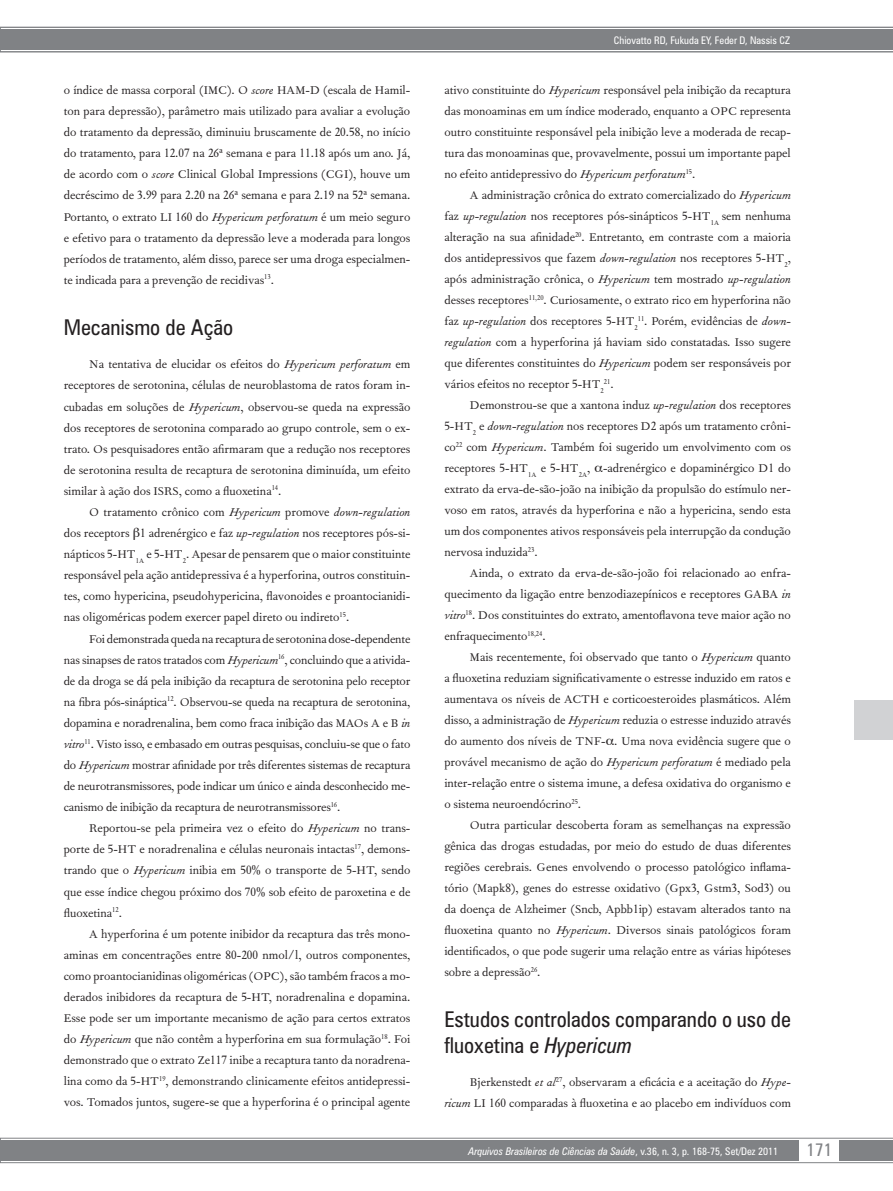
<style>
.page{position:relative;width:893px;height:1191px;background:#fff}
.page>*{position:absolute;margin:0;border:0;box-sizing:border-box;transform-origin:0 0}
.z06_1_sub2{font:condensed 21.75px/25.5px "Zurich BT";color:#231f20}
.t1{font:condensed 18px "Zurich BT";color:#808285}
.z05_1_texto_txt{font:13.5px/21.1px "Fournier MT Std";color:#231f20;text-align:justify}
.t2{font:italic condensed 10.5px "Zurich BT";color:#fff}
.t3{font:condensed 10.5px "Zurich BT";color:#fff}
.z05_1_texto_txt-2{font:7.8px "Fournier MT Std";color:#231f20}
.s1{font-style:italic}
.s2{font-size:13.5px}
.s3{font-style:normal}
</style>
<div class="page">
<svg style="left:0;top:1137px;width:893px;height:26px;background:#8f9194"></svg>
<div style="left:800px;top:1139px;width:39px;height:22px;background:#fff"></div>
<div style="left:855px;top:700px;width:38px;height:40px;background:#d1d2d4"></div>
<svg style="left:0;top:27px;width:893px;height:25px;background:#8a8c8f"></svg>
<p class="z05_1_texto_txt" style="left:64px;top:79px;width:348px">o índice de massa corporal (IMC). O <span class="s1">score</span> HAM-D (escala de Hamil&shy;ton para depressão), parâmetro mais utilizado para avaliar a evolução do tratamento da depressão, diminuiu bruscamente de 20.58, no início do tratamento, para 12.07 na 26ª semana e para 11.18 após um ano. Já, de acordo com o <span class="s1">score</span> Clinical Global Impressions (CGI), houve um decréscimo de 3.99 para 2.20 na 26ª semana e para 2.19 na 52ª semana.<br>Portanto, o extrato LI 160 do <span class="s1">Hypericum perforatum</span> é um meio seguro e efetivo para o tratamento da depressão leve a moderada para longos períodos de tratamento, além disso, parece ser uma droga especialmen&shy;te indicada para a prevenção de recidivas<sup>13</sup>.</p>
<p class="z06_1_sub2" style="left:64px;top:314px;width:171px">Mecanismo de Ação</p>
<p class="z05_1_texto_txt" style="left:64px;top:353px;width:348px;text-indent:26px">Na tentativa de elucidar os efeitos do <span class="s1">Hypericum perforatum</span> em receptores de serotonina, células de neuroblastoma de ratos foram in&shy;cubadas em soluções de <span class="s1">Hypericum</span>, observou-se queda na expressão dos receptores de serotonina comparado ao grupo controle, sem o ex&shy;trato. Os pesquisadores então afirmaram que a redução nos receptores de serotonina resulta de recaptura de serotonina diminuída, um efeito similar à ação dos ISRS, como a fluoxetina<sup>14</sup>.</p>
<p class="z05_1_texto_txt" style="left:64px;top:501px;width:348px;text-indent:26px">O tratamento crônico com <span class="s1">Hypericum</span> promove <span class="s1">down-regulation </span>dos receptors 1 adrenérgico e faz <span class="s1">up-regulation</span> nos receptores pós-si&shy;nápticos 5-HT<sub>1A</sub> e 5-HT<sub>2</sub>. Apesar de pensarem que o maior constituinte responsável pela ação antidepressiva é a hyperforina, outros constituin&shy;tes, como hypericina, pseudohypericina, flavonoides e proantocianidi&shy;nas oligoméricas podem exercer papel direto ou indireto<sup>15</sup>.</p>
<p class="z05_1_texto_txt" style="left:64px;top:627px;width:348px;text-indent:26px">Foi demonstrada queda na recaptura de serotonina dose-dependente nas sinapses de ratos tratados com <span class="s1">Hypericum</span><sup>16</sup>, concluindo que a ativida&shy;de da droga se dá pela inibição da recaptura de serotonina pelo receptor na fibra pós-sináptica<sup>12</sup>. Observou-se queda na recaptura de serotonina, dopamina e noradrenalina, bem como fraca inibição das MAOs A e B <span class="s1">in vitro</span><sup>11</sup>. Visto isso, e embasado em outras pesquisas, concluiu-se que o fato do <span class="s1">Hypericum</span> mostrar afinidade por três diferentes sistemas de recaptura de neurotransmissores, pode indicar um único e ainda desconhecido me&shy;canismo de inibição da recaptura de neurotransmissores<sup>16</sup>.</p>
<p class="z05_1_texto_txt" style="left:64px;top:817px;width:348px;text-indent:26px">Reportou-se pela primeira vez o efeito do <span class="s1">Hypericum</span> no trans&shy;porte de 5-HT e noradrenalina e células neuronais intactas<sup>17</sup>, demons&shy;trando que o <span class="s1">Hypericum</span> inibia em 50% o transporte de 5-HT, sendo que esse índice chegou próximo dos 70% sob efeito de paroxetina e de fluoxetina<sup>12</sup>.</p>
<p class="z05_1_texto_txt" style="left:64px;top:923px;width:348px;text-indent:26px">A hyperforina é um potente inibidor da recaptura das três mono&shy;aminas em concentrações entre 80-200 nmol/l, outros componentes, como proantocianidinas oligoméricas (OPC), são também fracos a mo&shy;derados inibidores da recaptura de 5-HT, noradrenalina e dopamina.<br>Esse pode ser um importante mecanismo de ação para certos extratos do <span class="s1">Hypericum</span> que não contêm a hyperforina em sua formulação<sup>18</sup>. Foi demonstrado que o extrato Ze117 inibe a recaptura tanto da noradrena&shy;lina como da 5-HT<sup>19</sup>, demonstrando clinicamente efeitos antidepressi&shy;vos. Tomados juntos, sugere-se que a hyperforina é o principal agente</p>
<p class="t3" style="left:614px;top:34px;width:177px">Chiovatto RD, Fukuda EY, Feder D, Nassis CZ</p>
<p class="z05_1_texto_txt" style="left:444px;top:79px;width:348px">ativo constituinte do <span class="s1">Hypericum</span> responsável pela inibição da recaptura das monoaminas em um índice moderado, enquanto a OPC representa outro constituinte responsável pela inibição leve a moderada de recap&shy;tura das monoaminas que, provavelmente, possui um importante papel no efeito antidepressivo do <span class="s1">Hypericum perforatum</span><sup>15</sup>.</p>
<p class="z05_1_texto_txt" style="left:444px;top:184px;width:348px;text-indent:26px">A administração crônica do extrato comercializado do <span class="s1">Hypericum </span>faz <span class="s1">up-regulation</span> nos receptores pós-sinápticos 5-HT<sub>1A</sub> sem nenhuma alteração na sua afinidade<sup>20</sup>. Entretanto, em contraste com a maioria dos antidepressivos que fazem <span class="s1">down-regulation</span> nos receptores 5-HT<sub>2</sub>, após administração crônica, o <span class="s1">Hypericum</span> tem mostrado <span class="s1">up-regulation </span>desses receptores<sup>11,20</sup>. Curiosamente, o extrato rico em hyperforina não faz <span class="s1">up-regulation</span> dos receptores 5-HT<sub>2</sub><sup>11</sup>. Porém, evidências de <span class="s1">down&shy;regulation</span> com a hyperforina já haviam sido constatadas. Isso sugere que diferentes constituintes do <span class="s1">Hypericum</span> podem ser responsáveis por vários efeitos no receptor 5-HT<sub>2</sub></p>
<p class="z05_1_texto_txt-2" style="left:604px;top:376px;width:11px">21<span class="s2">.</span></p>
<p class="z05_1_texto_txt" style="left:444px;top:394px;width:348px;text-indent:26px">Demonstrou-se que a xantona induz <span class="s1">up-regulation</span> dos receptores 5-HT<sub>2</sub> e <span class="s1">down-regulation</span> nos receptores D2 após um tratamento crôni&shy;co<sup>22</sup> com <span class="s1">Hypericum</span>. Também foi sugerido um envolvimento com os receptores 5-HT<sub>1A</sub> e 5-HT<sub>2A</sub>, -adrenérgico e dopaminérgico D1 do extrato da erva-de-são-joão na inibição da propulsão do estímulo ner&shy;voso em ratos, através da hyperforina e não a hypericina, sendo esta um dos componentes ativos responsáveis pela interrupção da condução nervosa induzida<sup>23</sup>.</p>
<p class="z05_1_texto_txt" style="left:444px;top:562px;width:348px;text-indent:26px">Ainda, o extrato da erva-de-são-joão foi relacionado ao enfra&shy;quecimento da ligação entre benzodiazepínicos e receptores GABA <span class="s1">in vitro</span><sup>18</sup>. Dos constituintes do extrato, amentoflavona teve maior ação no enfraquecimento<sup>18,24</sup>.</p>
<p class="z05_1_texto_txt" style="left:444px;top:646px;width:348px;text-indent:26px">Mais recentemente, foi observado que tanto o <span class="s1">Hypericum</span> quanto a fluoxetina reduziam significativamente o estresse induzido em ratos e aumentava os níveis de ACTH e corticoesteroides plasmáticos. Além disso, a administração de <span class="s1">Hypericum</span> reduzia o estresse induzido através do aumento dos níveis de TNF- . Uma nova evidência sugere que o provável mecanismo de ação do <span class="s1">Hypericum perforatum</span> é mediado pela inter-relação entre o sistema imune, a defesa oxidativa do organismo e o sistema neuroendócrino<sup>25</sup>.</p>
<p class="z05_1_texto_txt" style="left:444px;top:814px;width:348px;text-indent:26px">Outra particular descoberta foram as semelhanças na expressão gênica das drogas estudadas, por meio do estudo de duas diferentes regiões cerebrais. Genes envolvendo o processo patológico inflama&shy;tório (Mapk8), genes do estresse oxidativo (Gpx3, Gstm3, Sod3) ou da doença de Alzheimer (Sncb, Apbb1ip) estavam alterados tanto na fluoxetina quanto no <span class="s1">Hypericum</span>. Diversos sinais patológicos foram identificados, o que pode sugerir uma relação entre as várias hipóteses sobre a depressão<sup>26</sup>.</p>
<p class="z06_1_sub2" style="left:444px;top:1006px;width:348px">Estudos controlados comparando o uso de fluoxetina e <span class="s1">Hypericum</span></p>
<p class="z05_1_texto_txt" style="left:444px;top:1071px;width:348px;text-align:right">Bjerkenstedt <span class="s1">et al</span><sup>27</sup>, observaram a eficácia e a aceitação do <span class="s1">Hype&shy;ricum</span> LI 160 comparadas à fluoxetina e ao placebo em indivíduos com</p>
<p class="t2" style="left:469px;top:1144px;width:311px">Arquivos Brasileiros de Ciências da Saúde<span class="s3">, v.36, n. 3, p. 168-75, Set/Dez 2011</span></p>
<h2 class="t1" style="left:806px;top:1138px;width:27px">171</h2>
</div>
